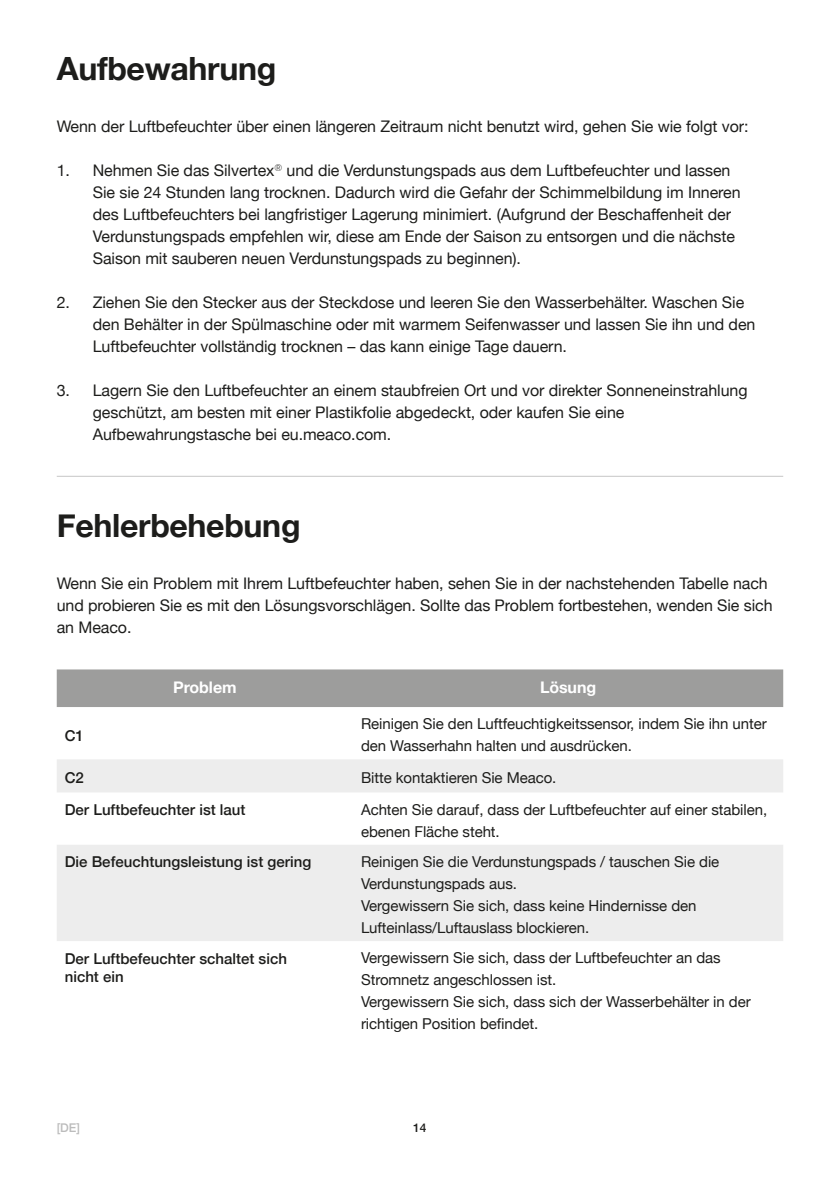
<style>
.page{position:relative;width:840px;height:1191px;background:#fff}
.page>*{position:absolute;margin:0;border:0;box-sizing:border-box;transform-origin:0 0}
.t1{font:700 32px "Helvetica Neue";letter-spacing:-.01em;color:#1d1d1b}
.t2{font:16px/22px "Helvetica Neue";letter-spacing:-.005em;color:#1d1d1b}
.t3{font:700 16px "Helvetica Neue";letter-spacing:-.005em;color:#fff}
.t4{font:15px/22px "Helvetica Neue";letter-spacing:-.005em;color:#1d1d1b}
.t5{font:500 15px/18px "Helvetica Neue";color:#1d1d1b}
.t6{font:500 12px "Helvetica Neue";color:#bcbcbc}
.t7{font:500 12px "Helvetica Neue";color:#1d1d1b}
</style>
<div class="page">
<div style="left:57px;top:669px;width:725px;height:38px;background:#9d9d9c"></div>
<svg style="left:57px;top:759px;width:725px;height:182px;fill:#ededed"></svg>
<hr style="left:57px;top:476px;width:725px;height:1px;background:#c6c6c6">
<h1 class="t1" style="left:57px;top:43px;width:221px">Aufbewahrung</h1>
<p class="t2" style="left:57px;top:116px;width:693px">Wenn der Luftbefeuchter über einen längeren Zeitraum nicht benutzt wird, gehen Sie wie folgt vor:</p>
<p class="t2" style="left:93px;top:160px;width:649px;text-indent:-36px">1. Nehmen Sie das Silvertex<sup>®</sup> und die Verdunstungspads aus dem Luftbefeuchter und lassen Sie sie 24 Stunden lang trocknen. Dadurch wird die Gefahr der Schimmelbildung im Inneren des Luftbefeuchters bei langfristiger Lagerung minimiert. (Aufgrund der Beschaffenheit der Verdunstungspads empfehlen wir, diese am Ende der Saison zu entsorgen und die nächste Saison mit sauberen neuen Verdunstungspads zu beginnen).</p>
<p class="t2" style="left:93px;top:292px;width:663px;text-indent:-36px">2. Ziehen Sie den Stecker aus der Steckdose und leeren Sie den Wasserbehälter. Waschen Sie den Behälter in der Spülmaschine oder mit warmem Seifenwasser und lassen Sie ihn und den<br>Luftbefeuchter vollständig trocknen – das kann einige Tage dauern.</p>
<p class="t2" style="left:93px;top:380px;width:656px;text-indent:-36px">3. Lagern Sie den Luftbefeuchter an einem staubfreien Ort und vor direkter Sonneneinstrahlung geschützt, am besten mit einer Plastikfolie abgedeckt, oder kaufen Sie eine<br>Aufbewahrungstasche bei eu.meaco.com.</p>
<h1 class="t1" style="left:57px;top:500px;width:245px">Fehlerbehebung</h1>
<p class="t2" style="left:57px;top:573px;width:717px">Wenn Sie ein Problem mit Ihrem Luftbefeuchter haben, sehen Sie in der nachstehenden Tabelle nach und probieren Sie es mit den Lösungsvorschlägen. Sollte das Problem fortbestehen, wenden Sie sich an Meaco.</p>
<p class="t3" style="left:173px;top:675px;width:65px">Problem</p>
<p class="t3" style="left:539px;top:675px;width:58px">Lösung</p>
<p class="t5" style="left:65px;top:725px;width:21px">C1</p>
<p class="t4" style="left:361px;top:714px;width:407px">Reinigen Sie den Luftfeuchtigkeitssensor, indem Sie ihn unter den Wasserhahn halten und ausdrücken.</p>
<p class="t5" style="left:65px;top:767px;width:21px">C2</p>
<p class="t4" style="left:361px;top:767px;width:197px">Bitte kontaktieren Sie Meaco.</p>
<p class="t5" style="left:65px;top:799px;width:182px">Der Luftbefeuchter ist laut</p>
<p class="t4" style="left:361px;top:799px;width:407px">Achten Sie darauf, dass der Luftbefeuchter auf einer stabilen, ebenen Fläche steht.</p>
<p class="t5" style="left:65px;top:852px;width:248px">Die Befeuchtungsleistung ist gering</p>
<p class="t4" style="left:361px;top:851px;width:359px">Reinigen Sie die Verdunstungspads / tauschen Sie die Verdunstungspads aus.<br>Vergewissern Sie sich, dass keine Hindernisse den Lufteinlass/Luftauslass blockieren.</p>
<p class="t5" style="left:65px;top:948px;width:224px">Der Luftbefeuchter schaltet sich nicht ein</p>
<p class="t4" style="left:361px;top:948px;width:391px">Vergewissern Sie sich, dass der Luftbefeuchter an das Stromnetz angeschlossen ist.<br>Vergewissern Sie sich, dass sich der Wasserbehälter in der richtigen Position befindet.</p>
<p class="t6" style="left:57px;top:1117px;width:25px">[DE]</p>
<p class="t7" style="left:413px;top:1117px;width:15px">14</p>
</div>
